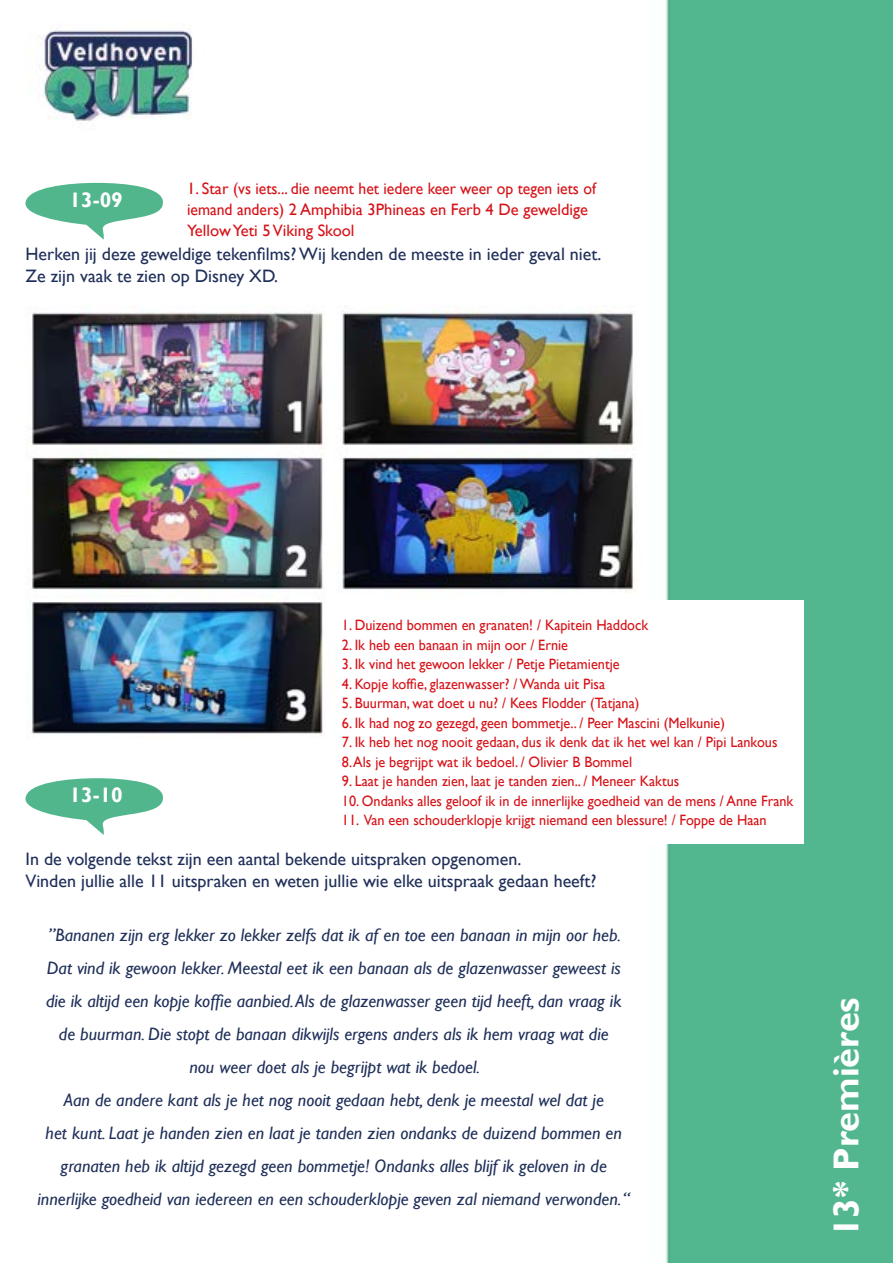
<style>
.page{position:relative;width:893px;height:1263px;background:#fff}
.page>*{position:absolute;margin:0;border:0;box-sizing:border-box;transform-origin:0 0}
.t1{font:700 36px "Gill Sans";color:#fff}
.t2{font:700 21px "Gill Sans";color:#fff}
.t3{font:italic 18px/33px "Gill Sans";color:#1f2f59;text-align:center}
.t4{font:18px/21.6px "Gill Sans";color:#1f2f59}
.t5{font:16.5px/21px "Gill Sans";color:#d71117}
.t6{font:15px "Gill Sans";color:#d71117;scale:.95 1}
</style>
<div class="page">
<img style="left:25px;top:0;width:868px;height:1263px">
<img style="left:26px;top:306px;width:616px;height:439px">
<svg style="left:26px;top:183px;width:143px;height:57px"></svg>
<svg style="left:26px;top:778px;width:143px;height:57px"></svg>
<div style="left:342px;top:600px;width:462px;height:244px;background:#fff"></div>
<p class="t2" style="left:69px;top:187px;width:55px">13-09</p>
<p class="t5" style="left:187px;top:178px;width:410px">1. Star (vs iets... die neemt het iedere keer weer op tegen iets of iemand anders) 2 Amphibia 3Phineas en Ferb 4 De geweldige<br>Yellow Yeti 5 Viking Skool</p>
<p class="t4" style="left:26px;top:244px;width:577px">Herken jij deze geweldige tekenfilms? Wij kenden de meeste in ieder geval niet.<br>Ze zijn vaak te zien op Disney XD.</p>
<p class="t2" style="left:69px;top:782px;width:55px">13-10</p>
<p class="t6" style="left:342px;top:616px;width:324px">1. Duizend bommen en granaten! / Kapitein Haddock</p>
<p class="t6" style="left:342px;top:636px;width:240px">2. Ik heb een banaan in mijn oor / Ernie</p>
<p class="t6" style="left:342px;top:655px;width:294px">3. Ik vind het gewoon lekker / Petje Pietamientje</p>
<p class="t6" style="left:342px;top:675px;width:278px">4. Kopje koffie, glazenwasser? / Wanda uit Pisa</p>
<p class="t6" style="left:342px;top:694px;width:315px">5. Buurman, wat doet u nu? / Kees Flodder (Tatjana)</p>
<p class="t6" style="left:342px;top:714px;width:405px">6. Ik had nog zo gezegd, geen bommetje.. / Peer Mascini (Melkunie)</p>
<p class="t6" style="left:342px;top:733px;width:460px">7. Ik heb het nog nooit gedaan, dus ik denk dat ik het wel kan / Pipi Lankous</p>
<p class="t6" style="left:342px;top:753px;width:307px">8. Als je begrijpt wat ik bedoel. / Olivier B Bommel</p>
<p class="t6" style="left:342px;top:772px;width:357px">9. Laat je handen zien, laat je tanden zien.. / Meneer Kaktus</p>
<p class="t6" style="left:342px;top:792px;width:477px">10. Ondanks alles geloof ik in de innerlijke goedheid van de mens / Anne Frank</p>
<p class="t6" style="left:342px;top:811px;width:449px">11. Van een schouderklopje krijgt niemand een blessure! / Foppe de Haan</p>
<p class="t4" style="left:26px;top:848px;width:572px">In de volgende tekst zijn een aantal bekende uitspraken opgenomen.<br>Vinden jullie alle 11 uitspraken en weten jullie wie elke uitspraak gedaan heeft?</p>
<p class="t3" style="left:38px;top:919px;width:594px">”Bananen zijn erg lekker zo lekker zelfs dat ik af en toe een banaan in mijn oor heb.<br>Dat vind ik gewoon lekker. Meestal eet ik een banaan als de glazenwasser geweest is die ik altijd een kopje koffie aanbied. Als de glazenwasser geen tijd heeft, dan vraag ik de buurman. Die stopt de banaan dikwijls ergens anders als ik hem vraag wat die<br>nou weer doet als je begrijpt wat ik bedoel.<br>Aan de andere kant als je het nog nooit gedaan hebt, denk je meestal wel dat je<br>het kunt. Laat je handen zien en laat je tanden zien ondanks de duizend bommen en granaten heb ik altijd gezegd geen bommetje! Ondanks alles blijf ik geloven in de innerlijke goedheid van iedereen en een schouderklopje geven zal niemand verwonden. “</p>
<h1 class="t1" style="left:824px;top:1237px;width:242px;rotate:-90deg">13* Premières</h1>
</div>
